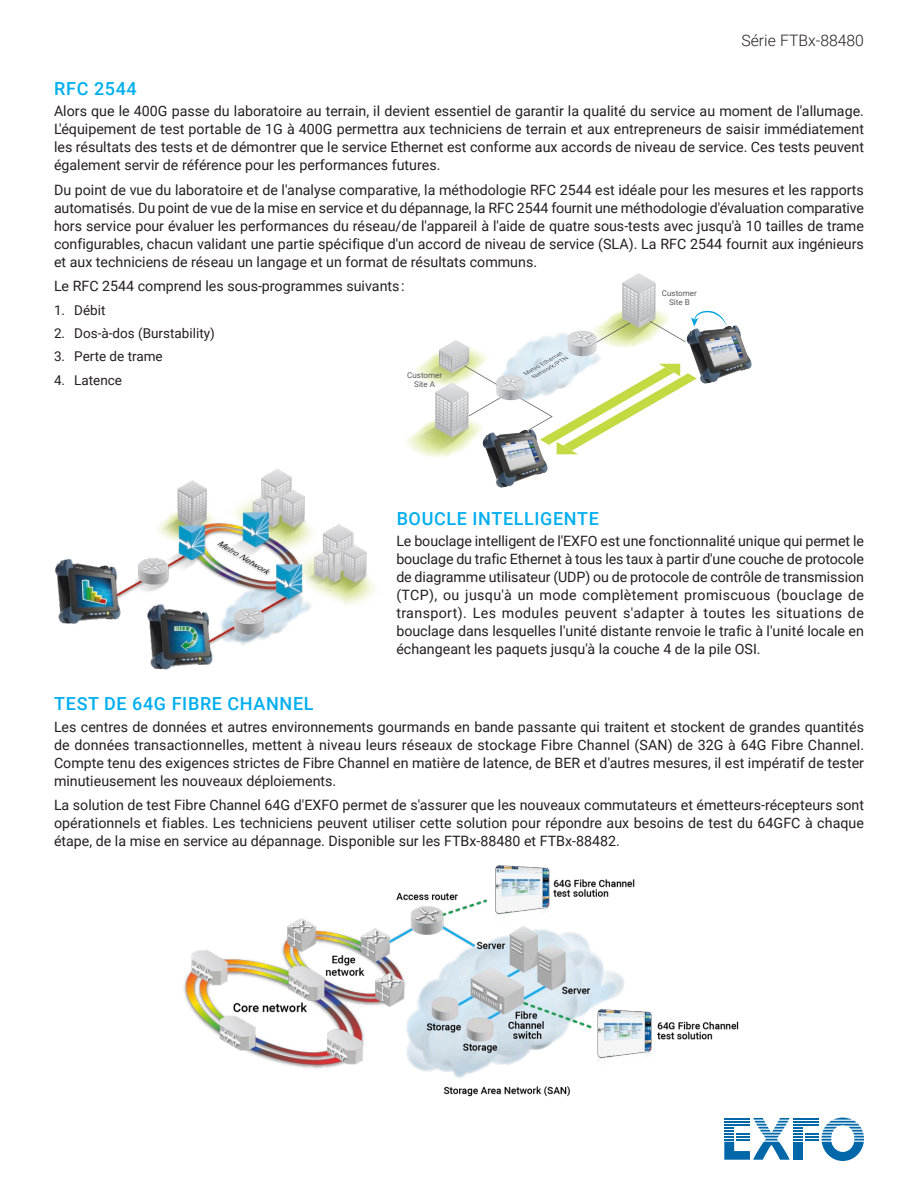
<style>
.page{position:relative;width:918px;height:1188px;background:#fff}
.page>*{position:absolute;margin:0;border:0;box-sizing:border-box;transform-origin:0 0}
.t1{font:500 18px "Roboto";letter-spacing:.035em;color:#00aeef}
.t2{font:300 15.75px "Roboto";color:#231f20}
.t3{font:14.25px/18px "Roboto";color:#231f20;text-align:justify}
.t4{font:13.5px "Roboto";color:#231f20}
.t5{font:7.95px/9.6px "Roboto";color:#57585a;text-align:center}
</style>
<div class="page">
<svg style="left:724px;top:1118px;width:140px;height:43px"></svg>
<hr style="left:724px;top:1124px;width:26px;height:2px;background:#0068a9">
<svg style="left:406px;top:273px;width:320px;height:184px"></svg>
<img style="left:681px;top:323px;width:71px;height:66px">
<img style="left:477px;top:427px;width:78px;height:61px">
<img style="left:55px;top:469px;width:320px;height:201px">
<img style="left:184px;top:865px;width:555px;height:232px">
<p class="t2" style="left:741px;top:30px;width:124px">Série FTBx-88480</p>
<p class="t1" style="left:54px;top:75px;width:84px">RFC 2544</p>
<p class="t3" style="left:54px;top:101px;width:812px">Alors que le 400G passe du laboratoire au terrain, il devient essentiel de garantir la qualité du service au moment de l'allumage.<br>L'équipement de test portable de 1G à 400G permettra aux techniciens de terrain et aux entrepreneurs de saisir immédiatement les résultats des tests et de démontrer que le service Ethernet est conforme aux accords de niveau de service. Ces tests peuvent également servir de référence pour les performances futures.</p>
<p class="t3" style="left:54px;top:180px;width:812px">Du point de vue du laboratoire et de l'analyse comparative, la méthodologie RFC 2544 est idéale pour les mesures et les rapports automatisés. Du point de vue de la mise en service et du dépannage, la RFC 2544 fournit une méthodologie d'évaluation comparative hors service pour évaluer les performances du réseau/de l'appareil à l'aide de quatre sous-tests avec jusqu'à 10 tailles de trame configurables, chacun validant une partie spécifique d'un accord de niveau de service (SLA). La RFC 2544 fournit aux ingénieurs et aux techniciens de réseau un langage et un format de résultats communs.</p>
<p class="t3" style="left:54px;top:277px;width:352px">Le RFC 2544 comprend les sous-programmes suivants :</p>
<p class="t4" style="left:54px;top:301px;width:53px">1. Débit</p>
<p class="t4" style="left:54px;top:324px;width:162px">2. Dos-à-dos (Burstability)</p>
<p class="t4" style="left:54px;top:347px;width:110px">3. Perte de trame</p>
<p class="t4" style="left:54px;top:370px;width:70px">4. Latence</p>
<p class="t5" style="left:662px;top:288px;width:36px">Customer<br>Site B</p>
<p class="t5" style="left:407px;top:370px;width:36px">Customer<br>Site A</p>
<p class="t1" style="left:397px;top:506px;width:204px">BOUCLE INTELLIGENTE</p>
<p class="t3" style="left:396px;top:532px;width:469px">Le bouclage intelligent de l'EXFO est une fonctionnalité unique qui permet le bouclage du trafic Ethernet à tous les taux à partir d'une couche de protocole de diagramme utilisateur (UDP) ou de protocole de contrôle de transmission (TCP), ou jusqu'à un mode complètement promiscuous (bouclage de transport). Les modules peuvent s'adapter à toutes les situations de bouclage dans lesquelles l'unité distante renvoie le trafic à l'unité locale en échangeant les paquets jusqu'à la couche 4 de la pile OSI.</p>
<p class="t1" style="left:54px;top:691px;width:261px">TEST DE 64G FIBRE CHANNEL</p>
<p class="t3" style="left:54px;top:717px;width:812px">Les centres de données et autres environnements gourmands en bande passante qui traitent et stockent de grandes quantités de données transactionnelles, mettent à niveau leurs réseaux de stockage Fibre Channel (SAN) de 32G à 64G Fibre Channel.<br>Compte tenu des exigences strictes de Fibre Channel en matière de latence, de BER et d'autres mesures, il est impératif de tester minutieusement les nouveaux déploiements.</p>
<p class="t3" style="left:54px;top:796px;width:812px">La solution de test Fibre Channel 64G d'EXFO permet de s'assurer que les nouveaux commutateurs et émetteurs-récepteurs sont opérationnels et fiables. Les techniciens peuvent utiliser cette solution pour répondre aux besoins de test du 64GFC à chaque étape, de la mise en service au dépannage. Disponible sur les FTBx-88480 et FTBx-88482.</p>
</div>
